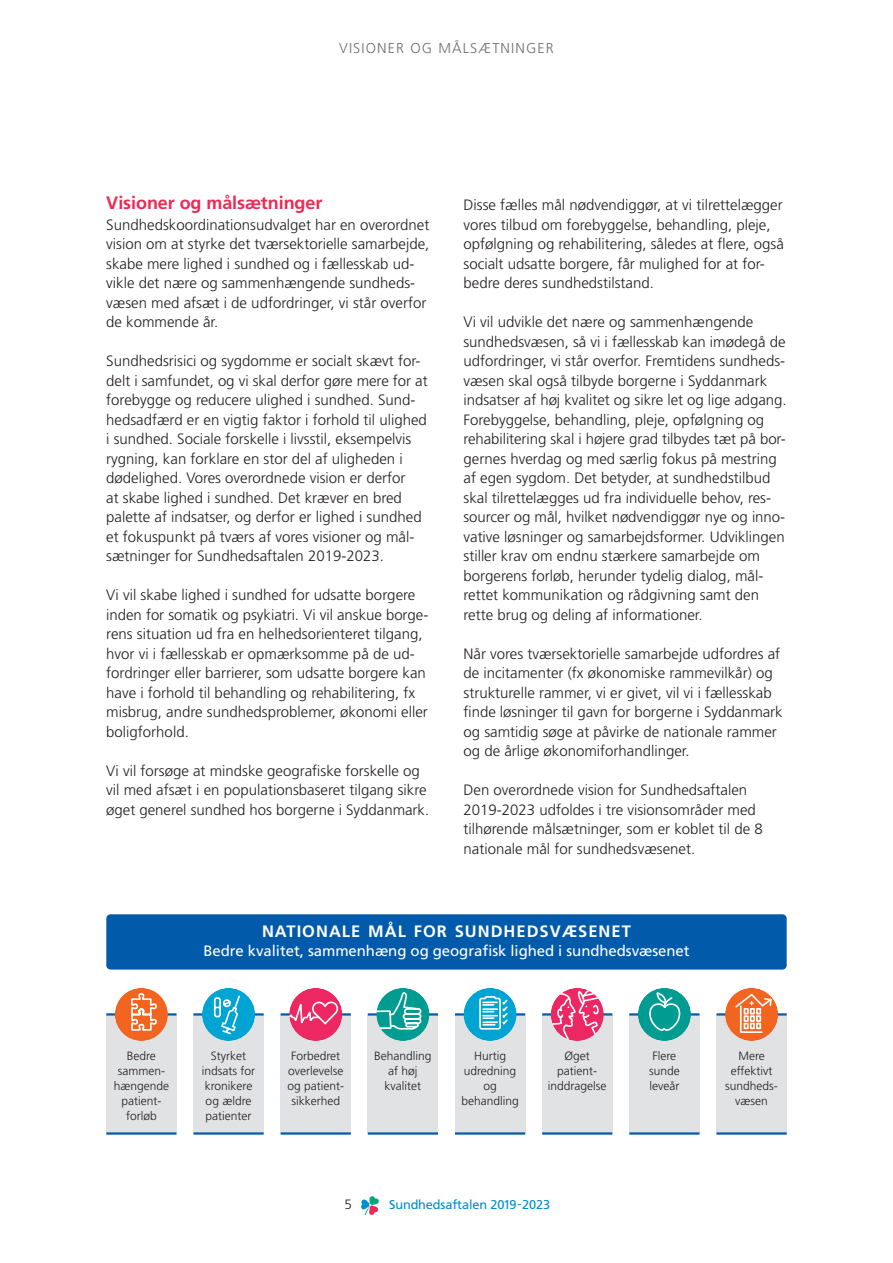
<style>
.page{position:relative;width:893px;height:1263px;background:#fff}
.page>*{position:absolute;margin:0;border:0;box-sizing:border-box;transform-origin:0 0}
.t1{font:700 18px "Frutiger";letter-spacing:-.005em;color:#ee2953}
.t2{font:700 16.5px "Frutiger";letter-spacing:.06em;color:#fff}
.t3{font:300 15px/19.5px "Frutiger";color:#231f20}
.t4{font:15px "Frutiger";letter-spacing:-.005em;color:#fff}
.t5{font:300 14.25px "Frutiger";letter-spacing:.08em;color:#6d6e71}
.t6{font:300 13.5px "Frutiger";color:#231f20}
.t7{font:12.75px "Frutiger";letter-spacing:-.01em;color:#008cd0}
.t8{font:300 12px/15px "Frutiger";color:#231f20;text-align:center}
</style>
<div class="page">
<svg style="left:361px;top:1196px;width:18px;height:19px"></svg>
<div style="left:106px;top:914px;width:681px;height:55px;background:#015aaa;border-radius:4px"></div>
<div style="left:106px;top:1014px;width:70px;height:119px;background:#e1e2e4"></div>
<hr style="left:106px;top:1132px;width:70px;height:2px;background:#015aaa">
<div style="left:193px;top:1014px;width:71px;height:119px;background:#e1e2e4"></div>
<hr style="left:193px;top:1132px;width:71px;height:2px;background:#015aaa">
<div style="left:281px;top:1014px;width:70px;height:119px;background:#e1e2e4"></div>
<hr style="left:281px;top:1132px;width:70px;height:2px;background:#015aaa">
<div style="left:368px;top:1014px;width:70px;height:119px;background:#e1e2e4"></div>
<hr style="left:368px;top:1132px;width:70px;height:2px;background:#015aaa">
<div style="left:455px;top:1014px;width:70px;height:119px;background:#e1e2e4"></div>
<hr style="left:455px;top:1132px;width:70px;height:2px;background:#015aaa">
<div style="left:542px;top:1014px;width:70px;height:119px;background:#e1e2e4"></div>
<hr style="left:542px;top:1132px;width:70px;height:2px;background:#015aaa">
<div style="left:629px;top:1014px;width:70px;height:119px;background:#e1e2e4"></div>
<hr style="left:629px;top:1132px;width:70px;height:2px;background:#015aaa">
<div style="left:716px;top:1014px;width:71px;height:119px;background:#e1e2e4"></div>
<hr style="left:716px;top:1132px;width:71px;height:2px;background:#015aaa">
<hr style="left:106px;top:1013px;width:70px;height:2px;background:#015aaa">
<hr style="left:193px;top:1013px;width:71px;height:2px;background:#015aaa">
<hr style="left:281px;top:1013px;width:70px;height:2px;background:#015aaa">
<hr style="left:368px;top:1013px;width:70px;height:2px;background:#015aaa">
<hr style="left:455px;top:1013px;width:70px;height:2px;background:#015aaa">
<hr style="left:542px;top:1013px;width:70px;height:2px;background:#015aaa">
<hr style="left:629px;top:1013px;width:70px;height:2px;background:#015aaa">
<hr style="left:716px;top:1013px;width:71px;height:2px;background:#015aaa">
<div style="left:202px;top:988px;width:53px;height:53px;background:#00a4d3;border-radius:50%"></div>
<svg style="left:213px;top:995px;width:27px;height:40px"></svg>
<div style="left:289px;top:988px;width:53px;height:53px;background:#ed2762;border-radius:50%"></div>
<svg style="left:289px;top:996px;width:49px;height:33px"></svg>
<svg style="left:551px;top:988px;width:53px;height:53px"></svg>
<svg style="left:551px;top:988px;width:49px;height:53px"></svg>
<div style="left:725px;top:988px;width:53px;height:53px;background:#f36421;border-radius:50%"></div>
<svg style="left:734px;top:992px;width:41px;height:42px"></svg>
<div style="left:115px;top:988px;width:53px;height:53px;background:#f36421;border-radius:50%"></div>
<svg style="left:130px;top:991px;width:29px;height:50px"></svg>
<div style="left:463px;top:988px;width:54px;height:53px;background:#00a4d3;border-radius:50%"></div>
<svg style="left:478px;top:988px;width:31px;height:53px"></svg>
<div style="left:638px;top:988px;width:53px;height:53px;background:#009c92;border-radius:50%"></div>
<svg style="left:648px;top:991px;width:33px;height:40px"></svg>
<div style="left:376px;top:988px;width:53px;height:53px;background:#009c92;border-radius:50%"></div>
<svg style="left:376px;top:988px;width:46px;height:42px"></svg>
<p class="t5" style="left:339px;top:42px;width:216px">VISIONER OG MÅLSÆTNINGER</p>
<p class="t1" style="left:106px;top:195px;width:218px">Visioner og målsætninger</p>
<p class="t3" style="left:106px;top:216px;width:325px">Sundhedskoordinationsudvalget har en overordnet vision om at styrke det tværsektorielle samarbejde, skabe mere lighed i sundhed og i fællesskab ud&shy;vikle det nære og sammenhængende sundheds&shy;væsen med afsæt i de udfordringer, vi står overfor de kommende år.</p>
<p class="t3" style="left:106px;top:352px;width:323px">Sundhedsrisici og sygdomme er socialt skævt for&shy;delt i samfundet, og vi skal derfor gøre mere for at forebygge og reducere ulighed i sundhed. Sund&shy;hedsadfærd er en vigtig faktor i forhold til ulighed i sundhed. Sociale forskelle i livsstil, eksempelvis rygning, kan forklare en stor del af uligheden i dødelighed. Vores overordnede vision er derfor<br>at skabe lighed i sundhed. Det kræver en bred palette af indsatser, og derfor er lighed i sundhed et fokuspunkt på tværs af vores visioner og mål&shy;sætninger for Sundhedsaftalen 2019-2023.</p>
<p class="t3" style="left:106px;top:586px;width:324px">Vi vil skabe lighed i sundhed for udsatte borgere inden for somatik og psykiatri. Vi vil anskue borge&shy;rens situation ud fra en helhedsorienteret tilgang, hvor vi i fællesskab er opmærksomme på de ud&shy;fordringer eller barrierer, som udsatte borgere kan have i forhold til behandling og rehabilitering, fx misbrug, andre sundhedsproblemer, økonomi eller boligforhold.</p>
<p class="t3" style="left:106px;top:762px;width:324px">Vi vil forsøge at mindske geografiske forskelle og vil med afsæt i en populationsbaseret tilgang sikre øget generel sundhed hos borgerne i Syddanmark.</p>
<p class="t3" style="left:463px;top:196px;width:322px">Disse fælles mål nødvendiggør, at vi tilrettelægger vores tilbud om forebyggelse, behandling, pleje, opfølgning og rehabilitering, således at flere, også socialt udsatte borgere, får mulighed for at for&shy;bedre deres sundhedstilstand.</p>
<p class="t3" style="left:463px;top:313px;width:325px">Vi vil udvikle det nære og sammenhængende sundhedsvæsen, så vi i fællesskab kan imødegå de udfordringer, vi står overfor. Fremtidens sundheds&shy;væsen skal også tilbyde borgerne i Syddanmark indsatser af høj kvalitet og sikre let og lige adgang.<br>Forebyggelse, behandling, pleje, opfølgning og rehabilitering skal i højere grad tilbydes tæt på bor&shy;gernes hverdag og med særlig fokus på mestring af egen sygdom. Det betyder, at sundhedstilbud skal tilrettelægges ud fra individuelle behov, res&shy;sourcer og mål, hvilket nødvendiggør nye og inno&shy;vative løsninger og samarbejdsformer. Udviklingen stiller krav om endnu stærkere samarbejde om borgerens forløb, herunder tydelig dialog, mål&shy;rettet kommunikation og rådgivning samt den rette brug og deling af informationer.</p>
<p class="t3" style="left:463px;top:645px;width:321px">Når vores tværsektorielle samarbejde udfordres af de incitamenter (fx økonomiske rammevilkår) og strukturelle rammer, vi er givet, vil vi i fællesskab finde løsninger til gavn for borgerne i Syddanmark og samtidig søge at påvirke de nationale rammer og de årlige økonomiforhandlinger.</p>
<p class="t3" style="left:463px;top:781px;width:301px">Den overordnede vision for Sundhedsaftalen 2019-2023 udfoldes i tre visionsområder med tilhørende målsætninger, som er koblet til de 8 nationale mål for sundhedsvæsenet.</p>
<p class="t2" style="left:262px;top:924px;width:370px">NATIONALE MÅL FOR SUNDHEDSVÆSENET</p>
<p class="t4" style="left:203px;top:945px;width:488px">Bedre kvalitet, sammenhæng og geografisk lighed i sundhedsvæsenet</p>
<p class="t8" style="left:114px;top:1049px;width:57px">Bedre sammen&shy;hængende patient&shy;forløb</p>
<p class="t8" style="left:202px;top:1049px;width:55px">Styrket indsats for kronikere og ældre patienter</p>
<p class="t8" style="left:287px;top:1049px;width:58px">Forbedret overlevelse og patient&shy;sikkerhed</p>
<p class="t8" style="left:374px;top:1049px;width:59px">Behandling af høj kvalitet</p>
<p class="t8" style="left:461px;top:1049px;width:59px">Hurtig udredning og behandling</p>
<p class="t8" style="left:548px;top:1049px;width:60px">Øget patient&shy;inddragelse</p>
<p class="t8" style="left:649px;top:1049px;width:32px;text-align:left">Flere sunde leveår</p>
<p class="t8" style="left:725px;top:1049px;width:54px">Mere effektivt sundheds&shy;væsen</p>
<p class="t6" style="left:345px;top:1199px;width:9px">5</p>
<p class="t7" style="left:389px;top:1197px;width:163px">Sundhedsaftalen 2019-2023</p>
</div>
